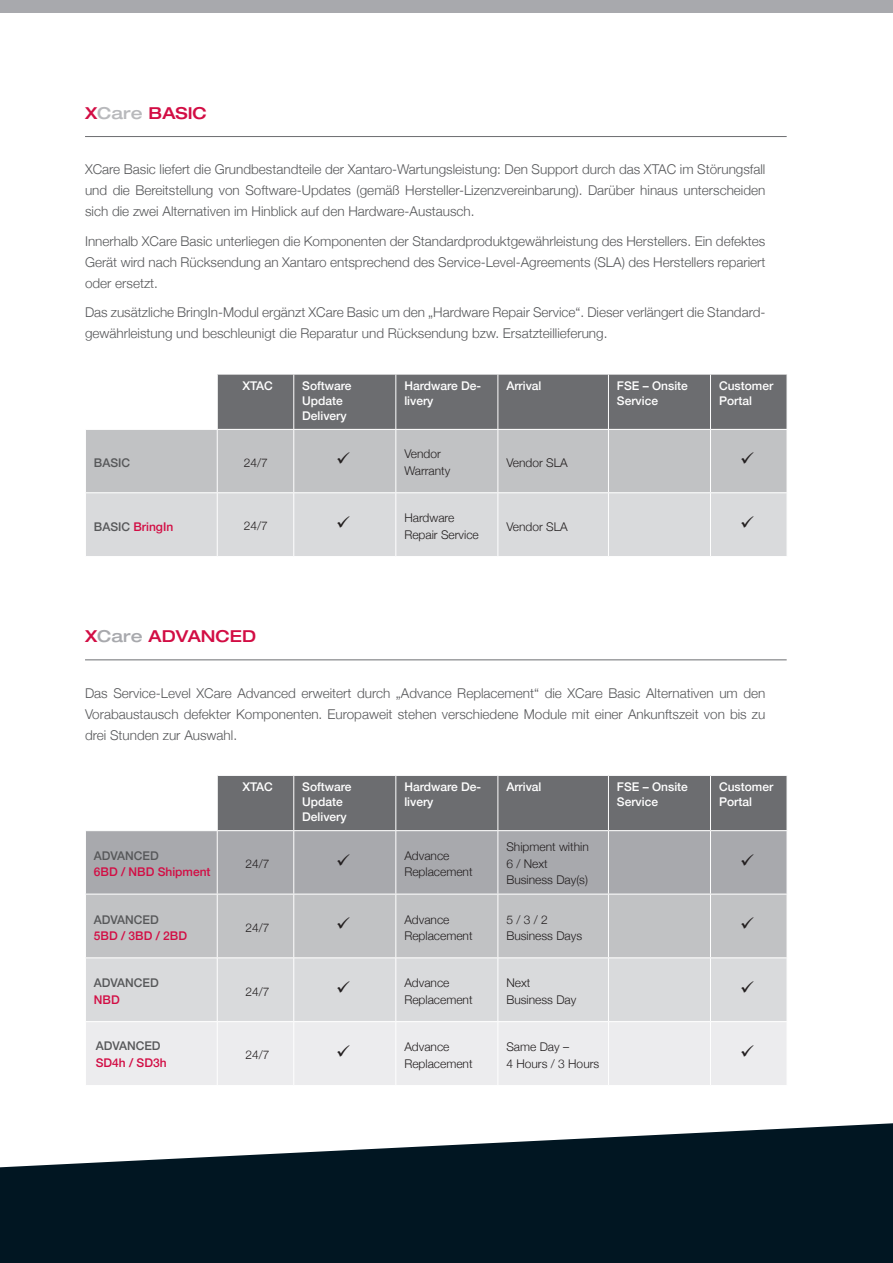
<style>
.page{position:relative;width:893px;height:1263px;background:#fff}
.page>*{position:absolute;margin:0;border:0;box-sizing:border-box;transform-origin:0 0}
.t1{font:500 expanded 16.5px "Helvetica Neue LT Std";color:#d20d44}
.t2{font:300 13.5px/21px "Helvetica Neue";color:#57585a;text-align:justify}
.t3{font:300 12px/16.5px "Helvetica Neue";color:#231f20}
.t4{font:500 12px/15px "Helvetica Neue";color:#fff}
.t5{font:500 12px "Helvetica Neue";color:#d20d44}
.t6{font:500 12px "Helvetica Neue";color:#57585a}
.s1{color:#b8b9bc}
.s2{color:#57585a}
.s3{color:#a8a9ad}
</style>
<div class="page">
<div style="left:0;top:0;width:893px;height:13px;background:#a8a9ad"></div>
<svg style="left:0;top:1123px;width:893px;height:140px;fill:#011622"></svg>
<hr style="left:85px;top:136px;width:702px;height:1px;background:#6c6d70">
<hr style="left:85px;top:659px;width:702px;height:1px;background:#6c6d70">
<svg style="left:86px;top:374px;width:701px;height:182px;background:#b9babc"></svg>
<svg style="left:85px;top:775px;width:702px;height:310px;background:#c4c5c7"></svg>
<p class="t1" style="left:85px;top:103px;width:123px">X<span class="s1">Care</span> BASIC</p>
<p class="t2" style="left:85px;top:158px;width:682px">XCare Basic liefert die Grundbestandteile der Xantaro-Wartungsleistung: Den Support durch das XTAC im Störungsfall und die Bereitstellung von Software-Updates (gemäß Hersteller-Lizenzvereinbarung). Darüber hinaus unterscheiden sich die zwei Alternativen im Hinblick auf den Hardware-Austausch.</p>
<p class="t2" style="left:85px;top:229px;width:682px">Innerhalb XCare Basic unterliegen die Komponenten der Standardproduktgewährleistung des Herstellers. Ein defektes Gerät wird nach Rücksendung an Xantaro entsprechend des Service-Level-Agreements (SLA) des Herstellers repariert oder ersetzt.</p>
<p class="t2" style="left:85px;top:301px;width:682px">Das zusätzliche BringIn-Modul ergänzt XCare Basic um den „Hardware Repair Service“. Dieser verlängert die Standard&shy;gewährleistung und beschleunigt die Reparatur und Rücksendung bzw. Ersatzteillieferung.</p>
<p class="t4" style="left:242px;top:377px;width:32px">XTAC</p>
<p class="t4" style="left:302px;top:377px;width:51px">Software<br>Update<br>Delivery</p>
<p class="t4" style="left:404px;top:377px;width:78px">Hardware De&shy;livery</p>
<p class="t4" style="left:506px;top:377px;width:37px">Arrival</p>
<p class="t4" style="left:617px;top:377px;width:72px">FSE – Onsite<br>Service</p>
<p class="t4" style="left:719px;top:377px;width:56px">Customer<br>Portal</p>
<p class="t6" style="left:94px;top:453px;width:38px">BASIC</p>
<p class="t3" style="left:244px;top:453px;width:26px">24/7</p>
<p class="t3" style="left:404px;top:445px;width:48px">Vendor<br>Warranty</p>
<p class="t3" style="left:506px;top:453px;width:63px">Vendor SLA</p>
<p class="t5" style="left:94px;top:517px;width:81px"><span class="s2">BASIC</span> BringIn</p>
<p class="t3" style="left:244px;top:517px;width:26px">24/7</p>
<p class="t3" style="left:404px;top:509px;width:76px">Hardware<br>Repair Service</p>
<p class="t3" style="left:506px;top:517px;width:63px">Vendor SLA</p>
<p class="t1" style="left:85px;top:626px;width:173px">X<span class="s3">Care</span> ADVANCED</p>
<p class="t2" style="left:85px;top:681px;width:682px">Das Service-Level XCare Advanced erweitert durch „Advance Replacement“ die XCare Basic Alternativen um den Vorabaustausch defekter Komponenten. Europaweit stehen verschiedene Module mit einer Ankunftszeit von bis zu drei Stunden zur Auswahl.</p>
<p class="t4" style="left:242px;top:779px;width:32px">XTAC</p>
<p class="t4" style="left:302px;top:779px;width:51px">Software<br>Update<br>Delivery</p>
<p class="t4" style="left:404px;top:779px;width:78px">Hardware De&shy;livery</p>
<p class="t4" style="left:506px;top:779px;width:37px">Arrival</p>
<p class="t4" style="left:617px;top:779px;width:72px">FSE – Onsite<br>Service</p>
<p class="t4" style="left:719px;top:779px;width:56px">Customer<br>Portal</p>
<p class="t6" style="left:94px;top:846px;width:66px">ADVANCED</p>
<p class="t5" style="left:94px;top:862px;width:118px">6BD / NBD Shipment</p>
<p class="t3" style="left:246px;top:854px;width:26px">24/7</p>
<p class="t3" style="left:404px;top:846px;width:70px">Advance<br>Replacement</p>
<p class="t3" style="left:506px;top:838px;width:84px">Shipment within<br>6 / Next<br>Business Day(s)</p>
<p class="t6" style="left:94px;top:910px;width:66px">ADVANCED</p>
<p class="t5" style="left:94px;top:926px;width:95px">5BD / 3BD / 2BD</p>
<p class="t3" style="left:246px;top:918px;width:26px">24/7</p>
<p class="t3" style="left:404px;top:910px;width:70px">Advance<br>Replacement</p>
<p class="t3" style="left:506px;top:910px;width:77px">5 / 3 / 2<br>Business Days</p>
<p class="t6" style="left:94px;top:973px;width:66px">ADVANCED</p>
<p class="t5" style="left:94px;top:990px;width:27px">NBD</p>
<p class="t3" style="left:246px;top:982px;width:26px">24/7</p>
<p class="t3" style="left:404px;top:974px;width:70px">Advance<br>Replacement</p>
<p class="t3" style="left:506px;top:974px;width:71px">Next<br>Business Day</p>
<p class="t6" style="left:96px;top:1036px;width:66px">ADVANCED</p>
<p class="t5" style="left:96px;top:1053px;width:72px">SD4h / SD3h</p>
<p class="t3" style="left:246px;top:1046px;width:26px">24/7</p>
<p class="t3" style="left:404px;top:1038px;width:70px">Advance<br>Replacement</p>
<p class="t3" style="left:506px;top:1038px;width:94px">Same Day –<br>4 Hours / 3 Hours</p>
</div>
